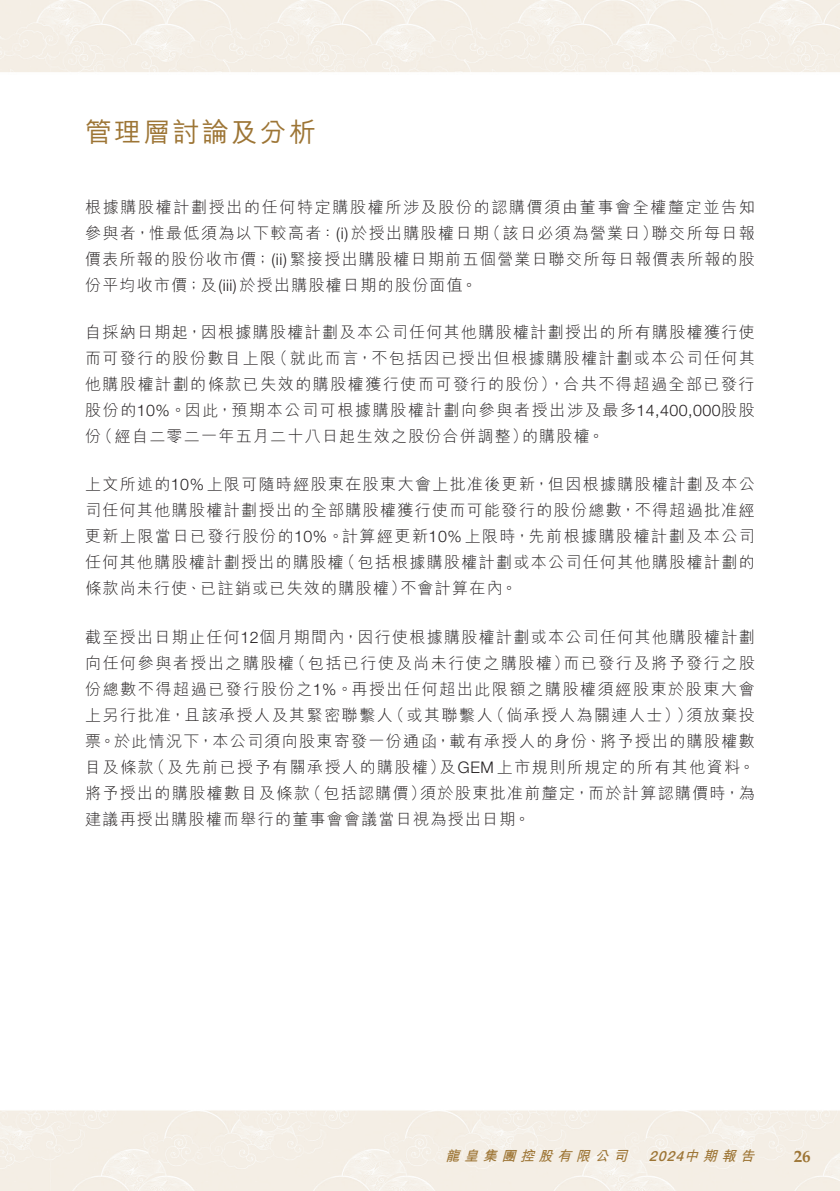
<style>
.page{position:relative;width:840px;height:1191px;background:#fff}
.page>*{position:absolute;margin:0;border:0;box-sizing:border-box;transform-origin:0 0}
.t1{font:500 27px "M Hei HK";letter-spacing:.08em;color:#9d7535}
.t2{font:700 17px "Palatino";color:#9d7535}
.t3{font:300 16px/26px "M Hei HK";letter-spacing:.085em;color:#231f20;text-align:right}
.t4{font:300 16px/26px "M Hei HK";letter-spacing:.105em;color:#231f20;text-align:right}
.t5{font:italic 700 14px "M Hei HK";color:#9d7535}
.t6{font:italic 500 14px "Helvetica Neue LT Std";color:#9d7535}
.s1{font-family:"Helvetica Neue LT Std"}
</style>
<div class="page">
<img style="left:0;top:0;width:839px;height:1191px">
<h1 class="t1" style="left:85px;top:112px;width:232px">管理層討論及分析</h1>
<p class="t4" style="left:85px;top:194px;width:670px">根據購股權計劃授出的任何特定購股權所涉及股份的認購價須由董事會全權釐定並告知聯交所每日報</p>
<p class="t3" style="left:85px;top:220px;width:671px;text-align:left">參與者，惟最低須為以下較高者： <span class="s1">)i(</span> 於授出購股權日期<br>價表所報的股份收市價；<span class="s1">( )i i</span> 緊接授出購股權日期前五個營業日聯交所每日報價表所報的股份平均收市價；及<span class="s1">(iii)</span>於授出購股權日期的股份面值。</p>
<p class="t3" style="left:85px;top:319px;width:671px">自採納日期起，因根據購股權計劃及本公司任何其他購股權計劃授出的所有購股權獲行使（就此而言，不包括因已授出但根據購股權計劃或本公司任何其</p>
<p class="t3" style="left:484px;top:220px;width:174px">（該日必須為營業日）</p>
<p class="t3" style="left:85px;top:345px;width:192px">而可發行的股份數目上限</p>
<p class="t3" style="left:85px;top:371px;width:670px">他購股權計劃的條款已失效的購股權獲行使而可發行的股份 ，）合共不得超過全部已發行</p>
<p class="t4" style="left:85px;top:397px;width:671px">股份的<span class="s1">10%</span>。因此，預期本公司可根據購股權計劃向參與者授出涉及最多<span class="s1">14,400,000</span>股股</p>
<p class="t3" style="left:521px;top:423px;width:84px">的購股權。</p>
<p class="t3" style="left:97px;top:423px;width:432px">（經自二零二一年五月二十八日起生效之股份合併調整）</p>
<p class="t3" style="left:85px;top:423px;width:17px">份</p>
<p class="t3" style="left:85px;top:471px;width:671px">上文所述的<span class="s1">10%</span>上限可隨時經股東在股東大會上批准後更新，但因根據購股權計劃及本公司任何其他購股權計劃授出的全部購股權獲行使而可能發行的股份總數，不得超過批准經更新上限當日已發行股份的<span class="s1">10%</span>。計算經更新<span class="s1">10%</span>上限時，先前根據購股權計劃及本公司（包括根據購股權計劃或本公司任何其他購股權計劃的</p>
<p class="t3" style="left:85px;top:549px;width:260px">任何其他購股權計劃授出的購股權</p>
<p class="t3" style="left:85px;top:575px;width:322px">條款尚未行使、已註銷或已失效的購股權）</p>
<p class="t3" style="left:85px;top:623px;width:671px">截至授出日期止任何<span class="s1">12</span>個月期間內，因行使根據購股權計劃或本公司任何其他購股權計劃而已發行及將予發行之股</p>
<p class="t3" style="left:400px;top:575px;width:118px">不會計算在內。</p>
<p class="t3" style="left:85px;top:649px;width:210px">向任何參與者授出之購股權</p>
<p class="t3" style="left:85px;top:675px;width:670px">份總數不得超過已發行股份之<span class="s1">1%</span>。再授出任何超出此限額之購股權須經股東於股東大會</p>
<p class="t3" style="left:686px;top:701px;width:70px">須放棄投</p>
<p class="t3" style="left:290px;top:649px;width:281px">（包括已行使及尚未行使之購股權）</p>
<p class="t3" style="left:388px;top:701px;width:106px">（或其聯繫人</p>
<p class="t3" style="left:488px;top:701px;width:205px">（倘承授人為關連人士））</p>
<p class="t3" style="left:85px;top:701px;width:309px">上另行批准，且該承授人及其緊密聯繫人</p>
<p class="t3" style="left:85px;top:727px;width:670px">票。於此情況下，本公司須向股東寄發一份通函，載有承授人的身份、將予授出的購股權數</p>
<p class="t3" style="left:439px;top:753px;width:316px">及<span class="s1">GEM</span>上市規則所規定的所有其他資料。</p>
<p class="t3" style="left:149px;top:753px;width:297px">（及先前已授予有關承授人的購股權）</p>
<p class="t3" style="left:85px;top:753px;width:70px">目及條款</p>
<p class="t3" style="left:305px;top:779px;width:122px">（包括認購價）</p>
<p class="t3" style="left:85px;top:779px;width:446px;text-align:left">將予授出的購股權數目及條款<br>建議再授出購股權而舉行的董事會會議當日視為授出日期。</p>
<p class="t3" style="left:420px;top:779px;width:336px">須於股東批准前釐定，而於計算認購價時，為</p>
<p class="t5" style="left:445px;top:1145px;width:188px">龍皇集團控股有限公司</p>
<p class="t5" style="left:683px;top:1145px;width:76px">中期報告</p>
<p class="t6" style="left:648px;top:1147px;width:40px">2024</p>
<p class="t2" style="left:793px;top:1141px;width:18px">26</p>
</div>
